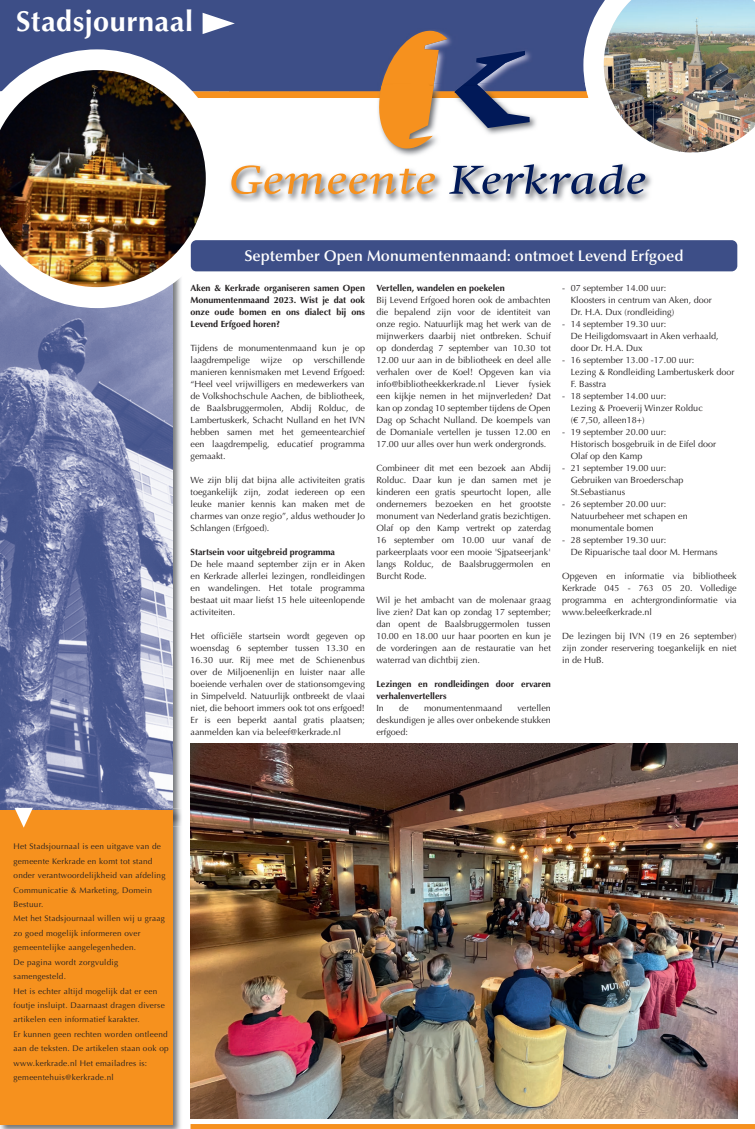
<style>
.page{position:relative;width:755px;height:1129px;background:#fff}
.page>*{position:absolute;margin:0;border:0;box-sizing:border-box;transform-origin:0 0}
.t1{font:700 28.8px "Optima LT Std";letter-spacing:.02em;color:#fff}
.t2{font:600 15.5px "Optima LT Std";color:#fff}
.t3{font:9px/12px "Optima LT Std";color:#231f20;text-align:justify}
.t4{font:700 9px/12px "Optima LT Std";color:#231f20;text-align:justify}
.t5{font:8.2px/14.4px "Optima LT Std";letter-spacing:.03em;color:#231f20}
</style>
<div class="page">
<div style="left:0;top:0;width:754px;height:91px;background:#3d4e87"></div>
<img style="left:173px;top:308px;width:8px;height:500px">
<img style="left:0;top:308px;width:173px;height:500px">
<img style="left:0;top:826px;width:181px;height:302px">
<img style="left:0;top:808px;width:182px;height:18px">
<div style="left:0;top:809px;width:173px;height:315px;background:#f6911e"></div>
<svg style="left:15px;top:807px;width:18px;height:21px"></svg>
<div style="left:190px;top:1123px;width:564px;height:5px;background:#f6911e"></div>
<svg style="left:0;top:49px;width:226px;height:259px"></svg>
<img style="left:0;top:70px;width:206px;height:217px">
<img style="left:232px;top:194px;width:385px;height:8px">
<img style="left:617px;top:194px;width:31px;height:8px">
<img style="left:202px;top:0;width:552px;height:194px">
<div style="left:191px;top:240px;width:545px;height:31px;background:#3d4e87;border-radius:6px"></div>
<img style="left:190px;top:743px;width:546px;height:375px">
<h1 class="t1" style="left:16px;top:5px;width:178px">Stadsjournaal</h1>
<h2 class="t2" style="left:244px;top:247px;width:440px">September Open Monumentenmaand: ontmoet Levend Erfgoed</h2>
<p class="t4" style="left:190px;top:282px;width:176px">Aken &amp; Kerkrade organiseren samen Open Monumentenmaand 2023. Wist je dat ook onze oude bomen en ons dialect bij ons Levend Erfgoed horen?</p>
<p class="t3" style="left:190px;top:342px;width:176px">Tijdens de monumentenmaand kun je op laagdrempelige wijze op verschillende manieren kennismaken met Levend Erfgoed: “Heel veel vrijwilligers en medewerkers van de Volkshochschule Aachen, de bibliotheek, de Baalsbruggermolen, Abdij Rolduc, de Lambertuskerk, Schacht Nulland en het IVN hebben samen met het gemeentearchief een laagdrempelig, educatief programma gemaakt.</p>
<p class="t3" style="left:190px;top:474px;width:176px">We zijn blij dat bijna alle activiteiten gratis toegankelijk zijn, zodat iedereen op een leuke manier kennis kan maken met de charmes van onze regio”, aldus wethouder Jo Schlangen (Erfgoed).</p>
<p class="t4" style="left:190px;top:546px;width:146px">Startsein voor uitgebreid programma</p>
<p class="t3" style="left:190px;top:558px;width:176px">De hele maand september zijn er in Aken en Kerkrade allerlei lezingen, rondleidingen en wandelingen. Het totale programma bestaat uit maar liefst 15 hele uiteenlopende activiteiten.</p>
<p class="t3" style="left:190px;top:630px;width:176px">Het officiële startsein wordt gegeven op woensdag 6 september tussen 13.30 en 16.30 uur. Rij mee met de Schienenbus over de Miljoenenlijn en luister naar alle boeiende verhalen over de stationsomgeving in Simpelveld. Natuurlijk ontbreekt de vlaai niet, die behoort immers ook tot ons erfgoed!<br>Er is een beperkt aantal gratis plaatsen; aanmelden kan via beleef@kerkrade.nl</p>
<p class="t3" style="left:570px;top:282px;width:143px;text-align:left;text-indent:-9px">- 07 september 14.00 uur:<br>Kloosters in centrum van Aken, door<br>Dr. H.A. Dux (rondleiding)</p>
<p class="t3" style="left:570px;top:318px;width:149px;text-align:left;text-indent:-9px">- 14 september 19.30 uur:<br>De Heiligdomsvaart in Aken verhaald, door Dr. H.A. Dux</p>
<p class="t3" style="left:570px;top:354px;width:165px;text-align:left;text-indent:-9px">- 16 september 13.00 -17.00 uur:<br>Lezing &amp; Rondleiding Lambertuskerk door<br>F. Basstra</p>
<p class="t3" style="left:570px;top:390px;width:133px;text-align:left;text-indent:-9px">- 18 september 14.00 uur:<br>Lezing &amp; Proeverij Winzer Rolduc (€ 7,50, alleen18+)</p>
<p class="t3" style="left:570px;top:426px;width:147px;text-align:left;text-indent:-9px">- 19 september 20.00 uur:<br>Historisch bosgebruik in de Eifel door<br>Olaf op den Kamp</p>
<p class="t3" style="left:570px;top:462px;width:114px;text-align:left;text-indent:-9px">- 21 september 19.00 uur:<br>Gebruiken van Broederschap<br>St.Sebastianus</p>
<p class="t3" style="left:570px;top:498px;width:118px;text-align:left;text-indent:-9px">- 26 september 20.00 uur:<br>Natuurbeheer met schapen en monumentale bomen</p>
<p class="t3" style="left:570px;top:534px;width:148px;text-indent:-9px">- 28 september 19.30 uur:<br>De Ripuarische taal door M. Hermans</p>
<p class="t3" style="left:561px;top:570px;width:176px">Opgeven en informatie via bibliotheek Kerkrade 045 - 763 05 20. Volledige programma en achtergrondinformatie via www.beleefkerkrade.nl</p>
<p class="t3" style="left:561px;top:630px;width:176px">De lezingen bij IVN (19 en 26 september) zijn zonder reservering toegankelijk en niet in de HuB.</p>
<p class="t4" style="left:376px;top:282px;width:130px">Vertellen, wandelen en poekelen</p>
<p class="t3" style="left:376px;top:294px;width:176px">Bij Levend Erfgoed horen ook de ambachten die bepalend zijn voor de identiteit van onze regio. Natuurlijk mag het werk van de mijnwerkers daarbij niet ontbreken. Schuif op donderdag 7 september van 10.30 tot 12.00 uur aan in de bibliotheek en deel alle verhalen over de Koel! Opgeven kan via info@bibliotheekkerkrade.nl Liever fysiek een kijkje nemen in het mijnverleden? Dat kan op zondag 10 september tijdens de Open Dag op Schacht Nulland. De koempels van de Domaniale vertellen je tussen 12.00 en 17.00 uur alles over hun werk ondergronds.</p>
<p class="t3" style="left:376px;top:462px;width:176px">Combineer dit met een bezoek aan Abdij Rolduc. Daar kun je dan samen met je kinderen een gratis speurtocht lopen, alle ondernemers bezoeken en het grootste monument van Nederland gratis bezichtigen.<br>Olaf op den Kamp vertrekt op zaterdag 16 september om 10.00 uur vanaf de parkeerplaats voor een mooie 'Sjpatseerjank' langs Rolduc, de Baalsbruggermolen en Burcht Rode.</p>
<p class="t3" style="left:376px;top:594px;width:176px">Wil je het ambacht van de molenaar graag live zien? Dat kan op zondag 17 september; dan opent de Baalsbruggermolen tussen 10.00 en 18.00 uur haar poorten en kun je de vorderingen aan de restauratie van het waterrad van dichtbij zien.</p>
<p class="t4" style="left:376px;top:678px;width:176px">Lezingen en rondleidingen door ervaren verhalenvertellers</p>
<p class="t3" style="left:376px;top:702px;width:9px">In</p>
<p class="t3" style="left:399px;top:702px;width:11px">de</p>
<p class="t3" style="left:423px;top:702px;width:80px">monumentenmaand</p>
<p class="t3" style="left:376px;top:702px;width:176px;text-indent:141px">vertellen deskundigen je alles over onbekende stukken erfgoed:</p>
<p class="t5" style="left:14px;top:839px;width:156px">Het Stadsjournaal is een uitgave van de gemeente Kerkrade en komt tot stand onder verantwoordelijkheid van afdeling Communicatie &amp; Marketing, Domein Bestuur.<br>Met het Stadsjournaal willen wij u graag zo goed mogelijk informeren over gemeentelijke aangelegenheden.<br>De pagina wordt zorgvuldig samengesteld.<br>Het is echter altijd mogelijk dat er een foutje insluipt. Daarnaast dragen diverse artikelen een informatief karakter.<br>Er kunnen geen rechten worden ontleend aan de teksten. De artikelen staan ook op www.kerkrade.nl Het emailadres is: gemeentehuis@kerkrade.nl</p>
</div>
